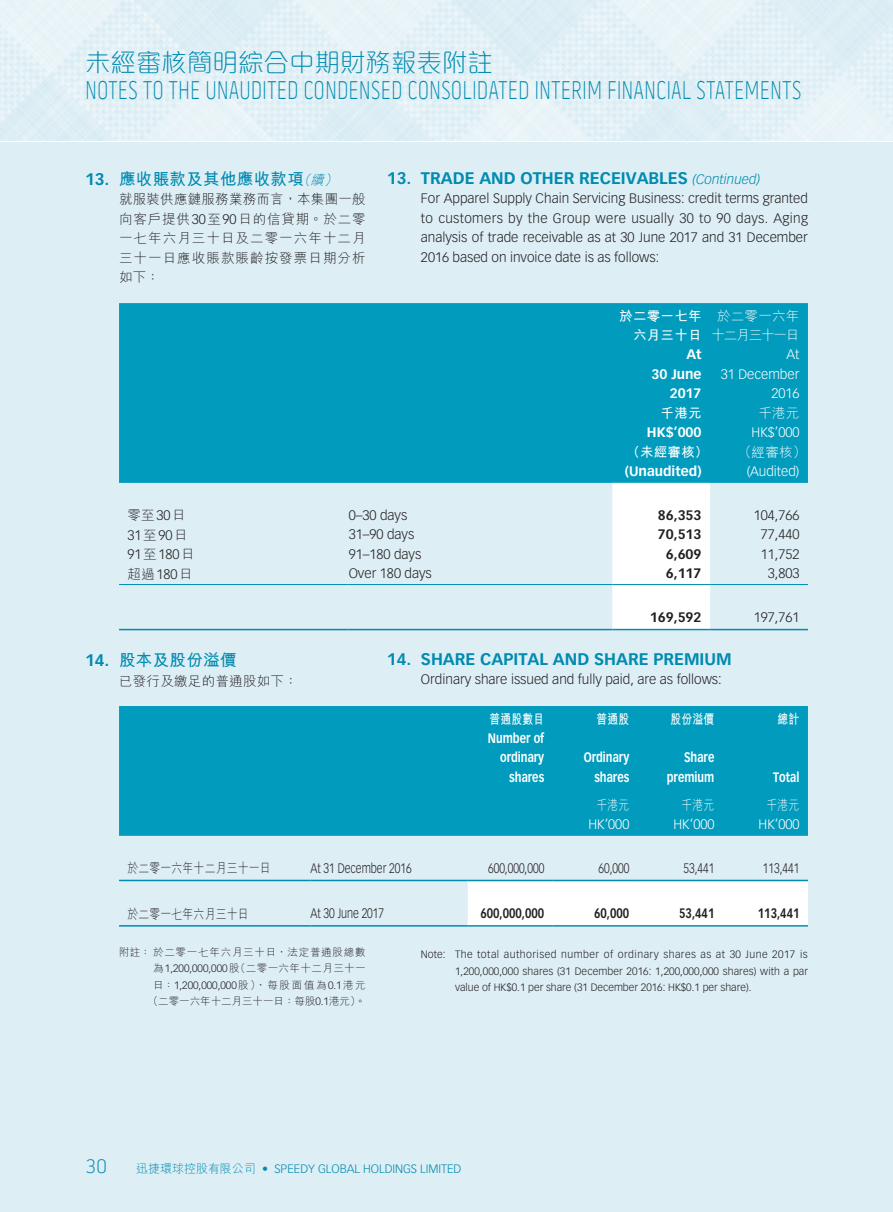
<style>
.page{position:relative;width:893px;height:1212px;background:#fff}
.page>*{position:absolute;margin:0;border:0;box-sizing:border-box;transform-origin:0 0}
.t1{font:100 25.5px "Battersea";color:#008bb0;scale:.75 1}
.t2{font:300 25.5px "M Elle HK";color:#008bb0}
.t3{font:100 19.5px "Battersea";color:#008bb0}
._01_H1_E{font:700 16.5px "Vectora LT Std";color:#008bb0}
._001_H1_C{font:700 16.5px "M Hei HK";letter-spacing:.02em;color:#008bb0}
._00_txt_E{font:300 13.5px/19.5px "Vectora LT Std";color:#231f20;text-align:justify}
._50_Table_txt{font:300 13.5px "Vectora LT Std";color:#231f20}
._000_txt_C{font:300 13.5px/19.5px "M Hei HK";letter-spacing:.08em;color:#231f20;text-align:justify}
._50_Table_txt-2{font:300 13.5px "Vectora LT Std";color:#231f20;scale:.8 1}
._50_Table_txt-3{font:700 13.5px "Vectora LT Std";color:#fff;scale:.8 1}
._50_Table_txt-4{font:300 13.5px "Vectora LT Std";color:#fff}
._50_Table_txt-5{font:700 13.5px "Vectora LT Std";color:#fff}
._50_Table_txt-6{font:700 13.5px "Vectora LT Std";color:#231f20;scale:.8 1}
._50_Table_txt-7{font:700 13.5px "Vectora LT Std";color:#231f20}
._50_Table_txt-8{font:300 13.5px "M Hei HK";letter-spacing:.02em;color:#231f20;scale:.8 1}
._50_Table_txt-9{font:700 13.5px "M Hei HK";letter-spacing:.02em;color:#fff}
._50_Table_txt-10{font:300 13.5px "M Hei HK";letter-spacing:.02em;color:#fff}
._50_Table_txt-11{font:700 13.5px "M Hei HK";letter-spacing:.02em;color:#fff;scale:.8 1}
._000_txt_C-2{font:300 13.5px "M Hei HK";letter-spacing:.02em;color:#231f20}
._50_Table_txt-12{font:300 13.5px "M Hei HK";letter-spacing:.02em;color:#231f20}
._50_Table_txt-13{font:300 13.5px "M Hei HK";letter-spacing:.02em;color:#fff;scale:.8 1}
._50_Table_txt-14{font:300 13.5px "M Hei HK";letter-spacing:-.08em;color:#fff}
.t4{font:300 12px "Vectora LT Std";color:#008bb0}
._06_Notes_E{font:300 10.5px/16.5px "Vectora LT Std";color:#231f20;text-align:justify}
._006_Notes_C{font:300 10.5px/16.5px "M Hei HK";letter-spacing:.04em;color:#231f20;text-align:right}
.s1{font-family:"Vectora LT Std"}
.s2{font-weight:300;font-style:italic;font-size:13.5px}
.s3{font-family:"M Hei HK"}
</style>
<div class="page">
<img style="left:0;top:0;width:893px;height:140px">
<div style="left:0;top:143px;width:893px;height:1069px;background:#ddeef5"></div>
<div style="left:119px;top:303px;width:689px;height:180px;background:#009bbd"></div>
<div style="left:612px;top:483px;width:98px;height:146px;background:#fff"></div>
<hr style="left:119px;top:584px;width:230px;height:1px;background:#008bb0">
<hr style="left:349px;top:584px;width:263px;height:1px;background:#008bb0">
<hr style="left:612px;top:584px;width:98px;height:1px;background:#008bb0">
<hr style="left:710px;top:584px;width:98px;height:1px;background:#008bb0">
<hr style="left:119px;top:629px;width:230px;height:1px;background:#008bb0">
<hr style="left:349px;top:629px;width:263px;height:1px;background:#008bb0">
<hr style="left:612px;top:629px;width:98px;height:1px;background:#008bb0">
<hr style="left:710px;top:629px;width:98px;height:1px;background:#008bb0">
<div style="left:119px;top:706px;width:689px;height:130px;background:#009bbd"></div>
<div style="left:468px;top:881px;width:340px;height:44px;background:#fff"></div>
<hr style="left:119px;top:880px;width:191px;height:1px;background:#008bb0">
<hr style="left:310px;top:880px;width:158px;height:1px;background:#008bb0">
<hr style="left:468px;top:880px;width:85px;height:1px;background:#008bb0">
<hr style="left:553px;top:880px;width:85px;height:1px;background:#008bb0">
<hr style="left:638px;top:880px;width:85px;height:1px;background:#008bb0">
<hr style="left:723px;top:880px;width:85px;height:1px;background:#008bb0">
<hr style="left:119px;top:925px;width:191px;height:1px;background:#008bb0">
<hr style="left:310px;top:925px;width:158px;height:1px;background:#008bb0">
<hr style="left:468px;top:925px;width:85px;height:1px;background:#008bb0">
<hr style="left:553px;top:925px;width:85px;height:1px;background:#008bb0">
<hr style="left:638px;top:925px;width:85px;height:1px;background:#008bb0">
<hr style="left:723px;top:925px;width:85px;height:1px;background:#008bb0">
<h1 class="t2" style="left:85px;top:49px;width:409px">未經審核簡明綜合中期財務報表附註</h1>
<h1 class="t1" style="left:85px;top:75px;width:957px">NOTES TO THE UNAUDITED CONDENSED CONSOLIDATED INTERIM FINANCIAL STATEMENTS</h1>
<p class="_001_H1_C" style="left:85px;top:167px;width:257px"><span class="s1">13.</span> 應收賬款及其他應收款項<span class="s2">（續）</span></p>
<p class="_000_txt_C" style="left:119px;top:189px;width:248px">就服裝供應鏈服務業務而言，本集團一般向客戶提供<span class="s1">30</span>至<span class="s1">90</span>日的信貸期。於二零一七年六月三十日及二零一六年十二月三十一日應收賬款賬齡按發票日期分析如下：</p>
<p class="_01_H1_E" style="left:387px;top:168px;width:375px">13. TRADE AND OTHER RECEIVABLES <span class="s2">(Continued)</span></p>
<p class="_00_txt_E" style="left:421px;top:189px;width:389px">For Apparel Supply Chain Servicing Business: credit terms granted to customers by the Group were usually 30 to 90 days. Aging analysis of trade receivable as at 30 June 2017 and 31 December 2016 based on invoice date is as follows:</p>
<p class="_50_Table_txt-9" style="left:619px;top:306px;width:84px">於二零一七年</p>
<p class="_50_Table_txt-9" style="left:633px;top:326px;width:70px">六月三十日</p>
<p class="_50_Table_txt-5" style="left:686px;top:346px;width:17px">At</p>
<p class="_50_Table_txt-5" style="left:651px;top:366px;width:52px">30 June</p>
<p class="_50_Table_txt-5" style="left:670px;top:385px;width:33px">2017</p>
<p class="_50_Table_txt-10" style="left:717px;top:309px;width:84px">於二零一六年</p>
<p class="_50_Table_txt-14" style="left:711px;top:328px;width:90px">十二月三十一日</p>
<p class="_50_Table_txt-4" style="left:786px;top:347px;width:15px">At</p>
<p class="_50_Table_txt-4" style="left:721px;top:366px;width:80px">31 December</p>
<p class="_50_Table_txt-4" style="left:771px;top:386px;width:30px">2016</p>
<p class="_50_Table_txt-9" style="left:661px;top:404px;width:43px">千港元</p>
<p class="_50_Table_txt-10" style="left:758px;top:406px;width:43px">千港元</p>
<p class="_50_Table_txt-5" style="left:647px;top:424px;width:56px">HK$’000</p>
<p class="_50_Table_txt-4" style="left:752px;top:425px;width:49px">HK$’000</p>
<p class="_50_Table_txt-9" style="left:627px;top:443px;width:83px">（未經審核）</p>
<p class="_50_Table_txt-10" style="left:738px;top:445px;width:70px">（經審核）</p>
<p class="_50_Table_txt-5" style="left:625px;top:463px;width:78px">(Unaudited)</p>
<p class="_50_Table_txt-4" style="left:747px;top:464px;width:54px">(Audited)</p>
<p class="_50_Table_txt-12" style="left:128px;top:508px;width:60px">零至<span class="s1">30</span>日</p>
<p class="_50_Table_txt" style="left:349px;top:507px;width:60px">0–30 days</p>
<p class="_50_Table_txt-7" style="left:658px;top:507px;width:45px">86,353</p>
<p class="_50_Table_txt" style="left:754px;top:507px;width:47px">104,766</p>
<p class="_50_Table_txt" style="left:128px;top:527px;width:62px">31<span class="s3">至</span>90<span class="s3">日</span></p>
<p class="_50_Table_txt" style="left:349px;top:526px;width:67px">31–90 days</p>
<p class="_50_Table_txt-7" style="left:658px;top:526px;width:45px">70,513</p>
<p class="_50_Table_txt" style="left:761px;top:526px;width:40px">77,440</p>
<p class="_50_Table_txt" style="left:128px;top:546px;width:69px">91<span class="s3">至</span>180<span class="s3">日</span></p>
<p class="_50_Table_txt" style="left:349px;top:546px;width:74px">91–180 days</p>
<p class="_50_Table_txt-7" style="left:666px;top:546px;width:37px">6,609</p>
<p class="_50_Table_txt" style="left:761px;top:546px;width:40px">11,752</p>
<p class="_50_Table_txt-12" style="left:128px;top:567px;width:67px">超過<span class="s1">180</span>日</p>
<p class="_50_Table_txt" style="left:349px;top:565px;width:85px">Over 180 days</p>
<p class="_50_Table_txt-7" style="left:666px;top:565px;width:37px">6,117</p>
<p class="_50_Table_txt" style="left:768px;top:565px;width:33px">3,803</p>
<p class="_50_Table_txt-7" style="left:650px;top:609px;width:53px">169,592</p>
<p class="_50_Table_txt" style="left:754px;top:609px;width:47px">197,761</p>
<p class="_01_H1_E" style="left:387px;top:649px;width:346px">14. SHARE CAPITAL AND SHARE PREMIUM</p>
<p class="_00_txt_E" style="left:421px;top:670px;width:302px">Ordinary share issued and fully paid, are as follows:</p>
<p class="_50_Table_txt-11" style="left:489px;top:709px;width:70px">普通股數目</p>
<p class="_50_Table_txt-11" style="left:596px;top:709px;width:43px">普通股</p>
<p class="_50_Table_txt-11" style="left:670px;top:709px;width:56px">股份溢價</p>
<p class="_50_Table_txt-11" style="left:778px;top:709px;width:29px">總計</p>
<p class="_50_Table_txt-3" style="left:488px;top:730px;width:72px">Number of</p>
<p class="_50_Table_txt-3" style="left:500px;top:749px;width:57px">ordinary</p>
<p class="_50_Table_txt-3" style="left:509px;top:769px;width:45px">shares</p>
<p class="_001_H1_C" style="left:85px;top:648px;width:153px"><span class="s1">14.</span> 股本及股份溢價</p>
<p class="_000_txt_C-2" style="left:119px;top:674px;width:180px">已發行及繳足的普通股如下：</p>
<p class="_50_Table_txt-3" style="left:584px;top:749px;width:58px">Ordinary</p>
<p class="_50_Table_txt-3" style="left:594px;top:769px;width:45px">shares</p>
<p class="_50_Table_txt-3" style="left:684px;top:749px;width:39px">Share</p>
<p class="_50_Table_txt-3" style="left:667px;top:769px;width:61px">premium</p>
<p class="_50_Table_txt-3" style="left:773px;top:769px;width:34px">Total</p>
<p class="_50_Table_txt-13" style="left:596px;top:798px;width:43px">千港元</p>
<p class="_50_Table_txt-13" style="left:681px;top:798px;width:43px">千港元</p>
<p class="_50_Table_txt-13" style="left:767px;top:798px;width:43px">千港元</p>
<p class="_50_Table_txt-4" style="left:588px;top:817px;width:42px">HK‘000</p>
<p class="_50_Table_txt-4" style="left:673px;top:817px;width:42px">HK‘000</p>
<p class="_50_Table_txt-4" style="left:759px;top:817px;width:42px">HK‘000</p>
<p class="_50_Table_txt-8" style="left:128px;top:861px;width:180px">於二零一六年十二月三十一日</p>
<p class="_50_Table_txt-2" style="left:310px;top:860px;width:128px">At 31 December 2016</p>
<p class="_50_Table_txt-2" style="left:488px;top:860px;width:72px">600,000,000</p>
<p class="_50_Table_txt-2" style="left:598px;top:860px;width:40px">60,000</p>
<p class="_50_Table_txt-2" style="left:683px;top:860px;width:40px">53,441</p>
<p class="_50_Table_txt-2" style="left:763px;top:860px;width:47px">113,441</p>
<p class="_50_Table_txt-8" style="left:128px;top:907px;width:153px">於二零一七年六月三十日</p>
<p class="_50_Table_txt-2" style="left:310px;top:905px;width:94px">At 30 June 2017</p>
<p class="_50_Table_txt-6" style="left:480px;top:905px;width:81px">600,000,000</p>
<p class="_50_Table_txt-6" style="left:594px;top:905px;width:45px">60,000</p>
<p class="_50_Table_txt-6" style="left:679px;top:905px;width:45px">53,441</p>
<p class="_50_Table_txt-6" style="left:758px;top:905px;width:53px">113,441</p>
<p class="_06_Notes_E" style="left:455px;top:946px;width:355px;text-indent:-34px">Note: The total authorised number of ordinary shares as at 30 June 2017 is 1,200,000,000 shares (31 December 2016: 1,200,000,000 shares) with a par value of HK$0.1 per share (31 December 2016: HK$0.1 per share).</p>
<p class="_006_Notes_C" style="left:119px;top:944px;width:248px">附註：於二零一七年六月三十日，法定普通股總數為<span class="s1">1,200,000,000</span>股（二零一六年十二月三十一<br>日：<span class="s1">1,200,000,000</span>股），每股面值為<span class="s1">0.1</span>港元<br>（二零一六年十二月三十一日：每股<span class="s1">0.1</span>港元）。</p>
<h2 class="t3" style="left:85px;top:1154px;width:24px">30</h2>
<p class="t4" style="left:136px;top:1162px;width:327px"><span class="s3">迅捷環球控股有限公司</span> • SPEEDY GLOBAL HOLDINGS LIMITED</p>
</div>
